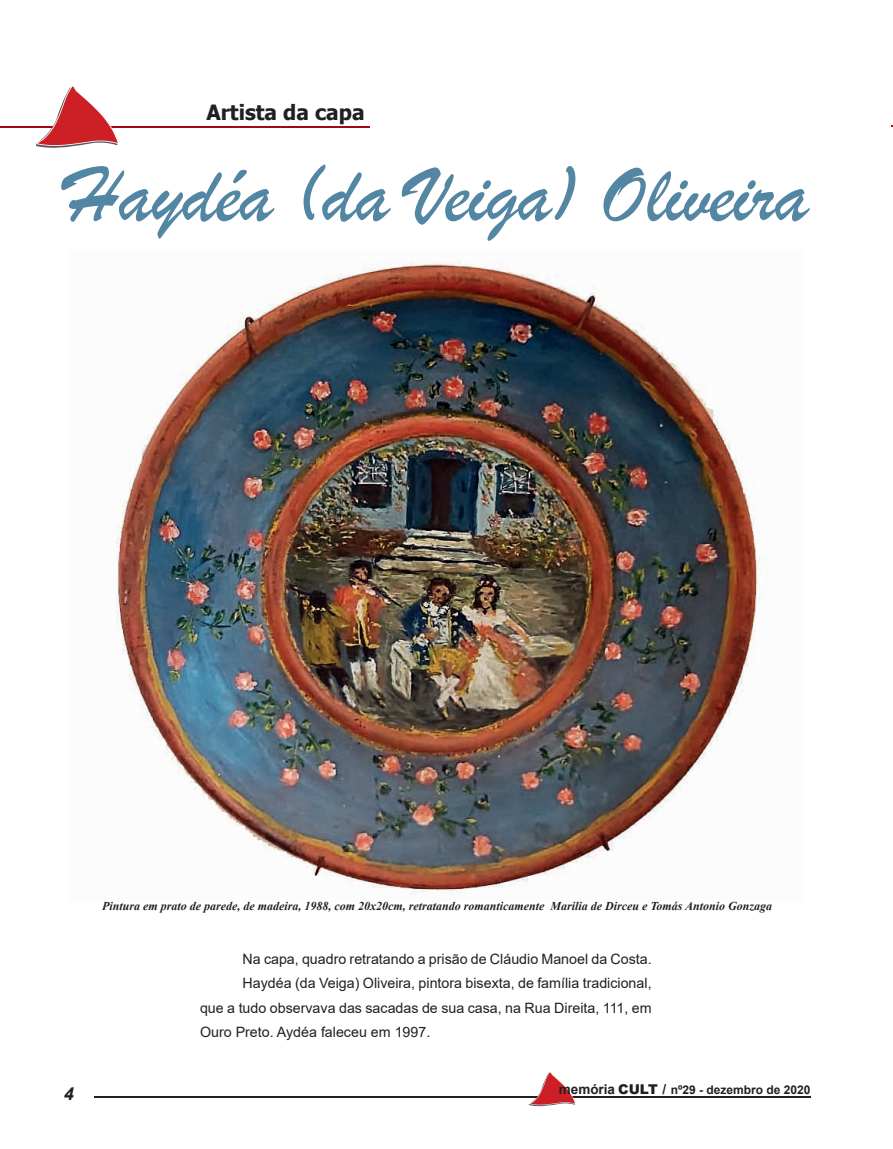
<style>
.page{position:relative;width:893px;height:1149px;background:#fff}
.page>*{position:absolute;margin:0;border:0;box-sizing:border-box;transform-origin:0 0}
.t1{font:83.25px "Brush Script";letter-spacing:-.01em;color:#5286a2}
.t2{font:700 21px "Tahoma";color:#231f20}
.t3{font:italic 700 18px "Arial";color:#231f20}
.t4{font:14.25px "Arial";color:#231f20}
.t5{font:italic 700 12px "Times New Roman";color:#231f20}
.t6{font:700 12px "Arial";color:#231f20}
.s1{font-size:13.5px}
.s2{font-weight:900;font-size:13.5px}
</style>
<div class="page">
<hr style="left:94px;top:1096px;width:716px;height:1px;background:#231f20">
<img style="left:528px;top:1097px;width:24px;height:9px">
<svg style="left:530px;top:1072px;width:46px;height:33px"></svg>
<hr style="left:0;top:126px;width:370px;height:2px;background:#a30910">
<svg style="left:36px;top:86px;width:82px;height:62px"></svg>
<img style="left:116px;top:261px;width:646px;height:634px">
<h2 class="t2" style="left:206px;top:97px;width:160px">Artista da capa</h2>
<h1 class="t1" style="left:66px;top:144px;width:744px">Haydéa (da Veiga) Oliveira</h1>
<p class="t5" style="left:102px;top:897px;width:672px">Pintura em prato de parede, de madeira, 1988, com 20x20cm, retratando romanticamente Marilia de Dirceu e Tomás Antonio Gonzaga</p>
<p class="t4" style="left:243px;top:949px;width:411px">Na capa, quadro retratando a prisão de Cláudio Manoel da Costa.</p>
<p class="t4" style="left:243px;top:973px;width:410px">Haydéa (da Veiga) Oliveira, pintora bisexta, de família tradicional,</p>
<p class="t4" style="left:200px;top:997px;width:453px">que a tudo observava das sacadas de sua casa, na Rua Direita, 111, em</p>
<p class="t4" style="left:200px;top:1021px;width:232px">Ouro Preto. Aydéa faleceu em 1997.</p>
<p class="t3" style="left:64px;top:1080px;width:12px">4</p>
<p class="t6" style="left:559px;top:1080px;width:253px"><span class="s1">memória</span> <span class="s2">CULT /</span> nº29 - dezembro de 2020</p>
</div>
